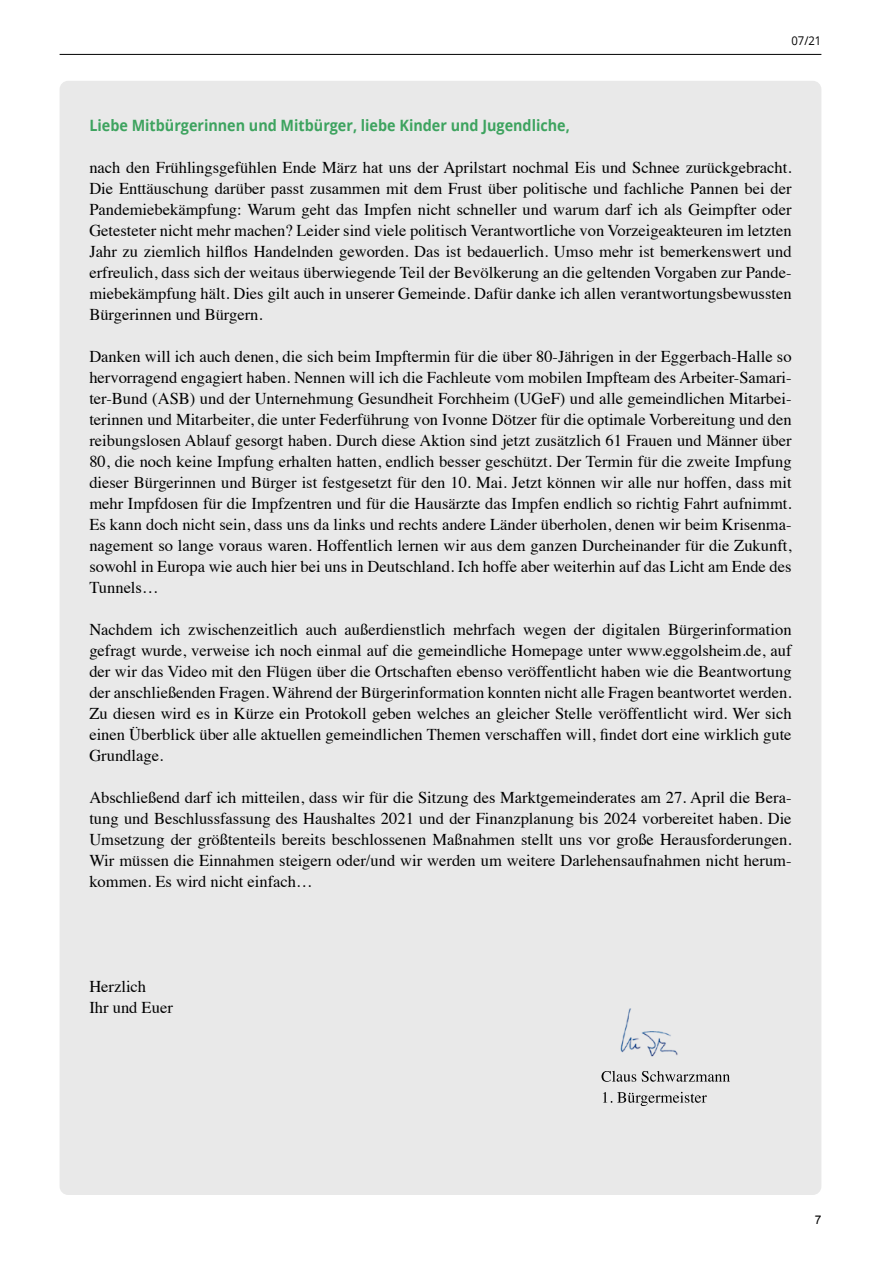
<style>
.page{position:relative;width:881px;height:1263px;background:#fff}
.page>*{position:absolute;margin:0;border:0;box-sizing:border-box;transform-origin:0 0}
.t1{font:16.5px/21px "Times";color:#000;text-align:justify}
.t2{font:700 15.6px "Open Sans";color:#3da35f;scale:.92 1}
.t3{font:12px "Open Sans";color:#000;scale:.94 1}
.t4{font:12px "Arial";color:#000}
</style>
<div class="page">
<hr style="left:60px;top:54px;width:761px;height:1px;background:#000">
<div style="left:60px;top:81px;width:761px;height:1114px;background:#e9e9e9;border-radius:9px"></div>
<img style="left:620px;top:1008px;width:58px;height:49px">
<svg style="left:603px;top:1092px;width:103px;height:14px"></svg>
<svg style="left:601px;top:1071px;width:128px;height:11px"></svg>
<p class="t3" style="left:791px;top:32px;width:33px">07/21</p>
<p class="t2" style="left:89px;top:114px;width:523px">Liebe Mitbürgerinnen und Mitbürger, liebe Kinder und Jugendliche,</p>
<p class="t1" style="left:89px;top:155px;width:703px">nach den Frühlingsgefühlen Ende März hat uns der Aprilstart nochmal Eis und Schnee zurückgebracht.<br>Die Enttäuschung darüber passt zusammen mit dem Frust über politische und fachliche Pannen bei der Pandemiebekämpfung: Warum geht das Impfen nicht schneller und warum darf ich als Geimpfter oder Getesteter nicht mehr machen? Leider sind viele politisch Verantwortliche von Vorzeigeakteuren im letzten Jahr zu ziemlich hilflos Handelnden geworden. Das ist bedauerlich. Umso mehr ist bemerkenswert und erfreulich, dass sich der weitaus überwiegende Teil der Bevölkerung an die geltenden Vorgaben zur Pande&shy;miebekämpfung hält. Dies gilt auch in unserer Gemeinde. Dafür danke ich allen verantwortungsbewussten Bürgerinnen und Bürgern.</p>
<p class="t1" style="left:89px;top:344px;width:703px">Danken will ich auch denen, die sich beim Impftermin für die über 80-Jährigen in der Eggerbach-Halle so hervorragend engagiert haben. Nennen will ich die Fachleute vom mobilen Impfteam des Arbeiter-Samari&shy;ter-Bund (ASB) und der Unternehmung Gesundheit Forchheim (UGeF) und alle gemeindlichen Mitarbei&shy;terinnen und Mitarbeiter, die unter Federführung von Ivonne Dötzer für die optimale Vorbereitung und den reibungslosen Ablauf gesorgt haben. Durch diese Aktion sind jetzt zusätzlich 61 Frauen und Männer über 80, die noch keine Impfung erhalten hatten, endlich besser geschützt. Der Termin für die zweite Impfung dieser Bürgerinnen und Bürger ist festgesetzt für den 10. Mai. Jetzt können wir alle nur hoffen, dass mit mehr Impfdosen für die Impfzentren und für die Hausärzte das Impfen endlich so richtig Fahrt aufnimmt.<br>Es kann doch nicht sein, dass uns da links und rechts andere Länder überholen, denen wir beim Krisenma&shy;nagement so lange voraus waren. Hoffentlich lernen wir aus dem ganzen Durcheinander für die Zukunft, sowohl in Europa wie auch hier bei uns in Deutschland. Ich hoffe aber weiterhin auf das Licht am Ende des Tunnels…</p>
<p class="t1" style="left:89px;top:617px;width:703px">Nachdem ich zwischenzeitlich auch außerdienstlich mehrfach wegen der digitalen Bürgerinformation gefragt wurde, verweise ich noch einmal auf die gemeindliche Homepage unter www.eggolsheim.de, auf der wir das Video mit den Flügen über die Ortschaften ebenso veröffentlicht haben wie die Beantwortung der anschließenden Fragen. Während der Bürgerinformation konnten nicht alle Fragen beantwortet werden.<br>Zu diesen wird es in Kürze ein Protokoll geben welches an gleicher Stelle veröffentlicht wird. Wer sich einen Überblick über alle aktuellen gemeindlichen Themen verschaffen will, findet dort eine wirklich gute Grundlage.</p>
<p class="t1" style="left:89px;top:785px;width:703px">Abschließend darf ich mitteilen, dass wir für die Sitzung des Marktgemeinderates am 27. April die Bera&shy;tung und Beschlussfassung des Haushaltes 2021 und der Finanzplanung bis 2024 vorbereitet haben. Die Umsetzung der größtenteils bereits beschlossenen Maßnahmen stellt uns vor große Herausforderungen.<br>Wir müssen die Einnahmen steigern oder/und wir werden um weitere Darlehensaufnahmen nicht herum&shy;kommen. Es wird nicht einfach…</p>
<p class="t1" style="left:89px;top:974px;width:85px">Herzlich<br>Ihr und Euer</p>
<p class="t4" style="left:814px;top:1211px;width:8px">7</p>
</div>
